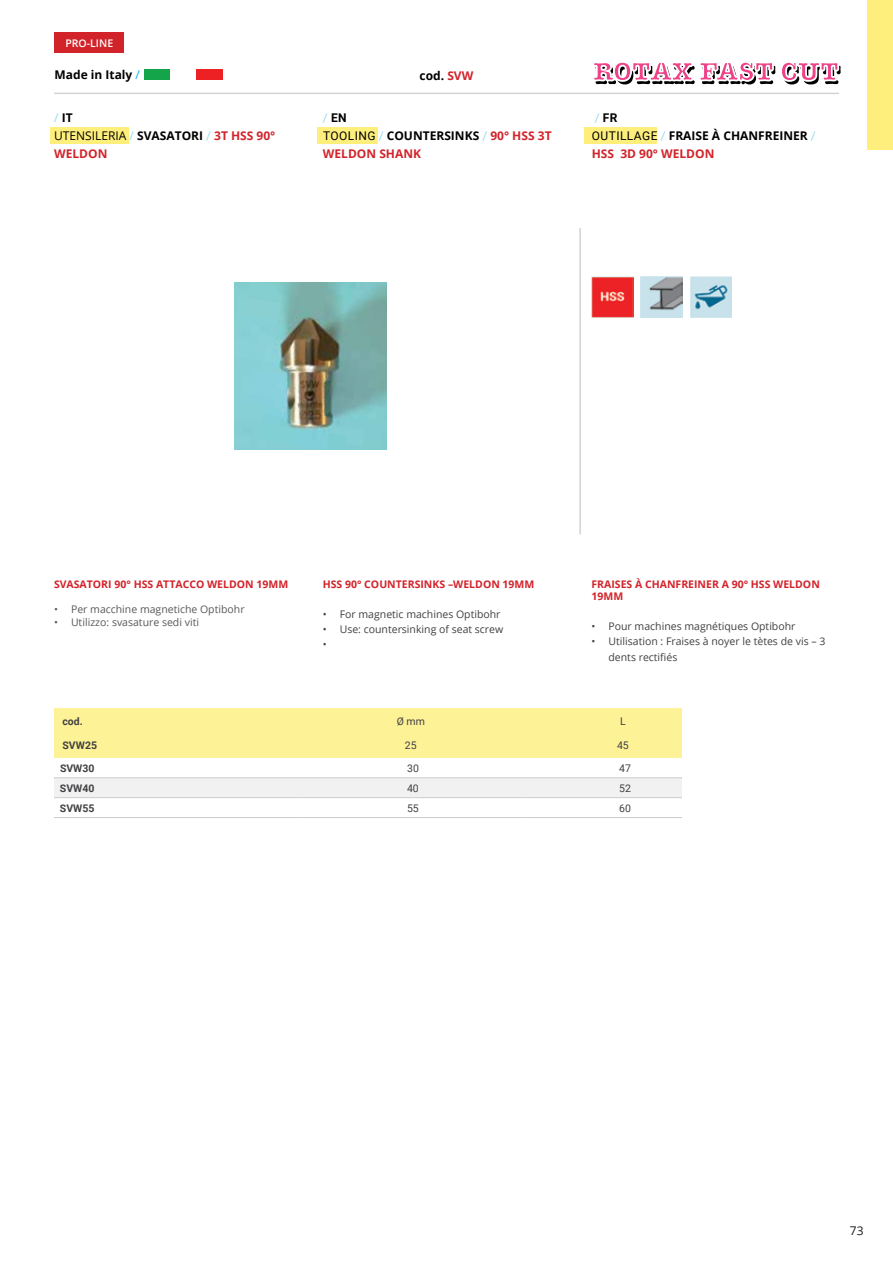
<style>
.page{position:relative;width:893px;height:1263px;background:#fff}
.page>*{position:absolute;margin:0;border:0;box-sizing:border-box;transform-origin:0 0}
.t1{font:700 12px/18px "Open Sans";color:#d2232a}
.t2{font:700 12px/18px "Open Sans";color:#000}
.t3{font:700 12px "Roboto";color:#000}
.t4{font:12px "Open Sans";color:#1a1a1a}
.t5{font:10.5px/15px "Open Sans";color:#414042}
.t6{font:700 10.5px/12.6px "Open Sans";color:#d2232a}
.t7{font:10.5px "Open Sans";color:#58595b}
.t8{font:700 10.5px "Roboto";color:#414042}
.t9{font:10.5px "Roboto";color:#414042}
.t10{font:600 10.5px "Open Sans";color:#fff}
.s1{font-weight:400;color:#00aeef}
.s2{color:#d2232a}
.s3{font-weight:400;color:#96d9ee}
.s4{color:#000}
.s5{font-weight:400;color:#000}
.s6{font-family:"Roboto";font-weight:400;color:#96d9ee}
.s7{font-family:"Roboto";font-weight:400;color:#000}
.s8{font-family:"Roboto";font-weight:400}
</style>
<div class="page">
<hr style="left:54px;top:93px;width:785px;height:1px;background:#d1d3d4">
<div style="left:867px;top:0;width:26px;height:149px;background:#feef7c"></div>
<img style="left:234px;top:282px;width:153px;height:168px">
<div style="left:50px;top:127px;width:79px;height:17px;background:#feef7c"></div>
<div style="left:317px;top:127px;width:61px;height:17px;background:#feef7c"></div>
<div style="left:584px;top:127px;width:73px;height:17px;background:#feef7c"></div>
<div style="left:54px;top:708px;width:628px;height:50px;background:#fef296"></div>
<div style="left:54px;top:778px;width:628px;height:19px;background:#f1f1f2"></div>
<hr style="left:302px;top:777px;width:222px;height:1px;background:#cbcdce">
<hr style="left:524px;top:777px;width:202px;height:1px;background:#cbcdce">
<hr style="left:302px;top:797px;width:222px;height:1px;background:#cbcdce">
<hr style="left:524px;top:797px;width:202px;height:1px;background:#cbcdce">
<hr style="left:54px;top:817px;width:248px;height:1px;background:#cbcdce">
<hr style="left:302px;top:817px;width:222px;height:1px;background:#cbcdce">
<hr style="left:524px;top:817px;width:202px;height:1px;background:#cbcdce">
<hr style="left:54px;top:777px;width:248px;height:1px;background:#cbcdce">
<hr style="left:54px;top:797px;width:248px;height:1px;background:#cbcdce">
<hr style="left:579px;top:228px;width:2px;height:306px;background:#d1d3d4">
<img style="left:591px;top:276px;width:42px;height:42px">
<img style="left:640px;top:276px;width:42px;height:42px">
<img style="left:690px;top:276px;width:42px;height:42px">
<svg style="left:594px;top:62px;width:247px;height:23px"></svg>
<div style="left:55px;top:32px;width:69px;height:21px;background:#d2232a"></div>
<div style="left:144px;top:69px;width:26px;height:11px;background:#14a44a"></div>
<div style="left:197px;top:69px;width:26px;height:11px;background:#ed2124"></div>
<div style="left:682px;top:687px;width:163px;height:152px;background:#fff"></div>
<p class="t10" style="left:65px;top:36px;width:49px">PRO-LINE</p>
<p class="t2" style="left:55px;top:65px;width:87px">Made in Italy <span class="s1">/</span></p>
<p class="t2" style="left:420px;top:66px;width:55px">cod. <span class="s2">SVW</span></p>
<p class="t1" style="left:54px;top:108px;width:223px"><span class="s3">/</span> <span class="s4">IT<br></span><span class="s5">UTENSILERIA</span> <span class="s3">/</span> <span class="s4">SVASATORI</span> <span class="s6">/</span> 3T HSS 90°<br>WELDON</p>
<p class="t3" style="left:323px;top:110px;width:25px"><span class="s3">/</span> EN</p>
<p class="t1" style="left:323px;top:126px;width:230px"><span class="s7">TOOLING</span> <span class="s6">/</span> <span class="s4">COUNTERSINKS</span> <span class="s6">/</span> 90° HSS 3T<br>WELDON SHANK</p>
<p class="t3" style="left:595px;top:110px;width:24px"><span class="s3">/</span> FR</p>
<p class="t2" style="left:592px;top:126px;width:226px"><span class="s8">OUTILLAGE</span> <span class="s6">/</span> FRAISE À CHANFREINER <span class="s6">/<br></span><span class="s2">HSS 3D 90° WELDON</span></p>
<p class="t6" style="left:54px;top:577px;width:236px">SVASATORI 90° HSS ATTACCO WELDON 19MM</p>
<p class="t7" style="left:54px;top:602px;width:192px">• Per macchine magnetiche Optibohr</p>
<p class="t7" style="left:54px;top:614px;width:147px">• Utilizzo: svasature sedi viti</p>
<p class="t6" style="left:323px;top:577px;width:213px">HSS 90° COUNTERSINKS –WELDON 19MM</p>
<p class="t5" style="left:323px;top:606px;width:179px">• For magnetic machines Optibohr</p>
<p class="t5" style="left:323px;top:621px;width:182px">• Use: countersinking of seat screw •</p>
<p class="t6" style="left:591px;top:577px;width:230px">FRAISES À CHANFREINER A 90° HSS WELDON<br>19MM</p>
<p class="t5" style="left:591px;top:619px;width:205px">• Pour machines magnétiques Optibohr</p>
<p class="t5" style="left:608px;top:634px;width:218px;text-indent:-17px">• Utilisation : Fraises à noyer le tètes de vis – 3 dents rectifiés</p>
<p class="t8" style="left:63px;top:715px;width:22px">cod.</p>
<p class="t9" style="left:397px;top:715px;width:30px">Ø mm</p>
<p class="t9" style="left:620px;top:715px;width:7px">L</p>
<p class="t8" style="left:63px;top:740px;width:36px">SVW25</p>
<p class="t9" style="left:405px;top:740px;width:13px">25</p>
<p class="t9" style="left:617px;top:740px;width:13px">45</p>
<p class="t8" style="left:60px;top:762px;width:36px">SVW30</p>
<p class="t9" style="left:407px;top:762px;width:13px">30</p>
<p class="t9" style="left:619px;top:762px;width:13px">47</p>
<p class="t8" style="left:60px;top:782px;width:36px">SVW40</p>
<p class="t9" style="left:407px;top:782px;width:13px">40</p>
<p class="t9" style="left:619px;top:782px;width:13px">52</p>
<p class="t8" style="left:60px;top:802px;width:36px">SVW55</p>
<p class="t9" style="left:407px;top:802px;width:13px">55</p>
<p class="t9" style="left:619px;top:802px;width:13px">60</p>
<p class="t4" style="left:850px;top:1222px;width:15px">73</p>
</div>
